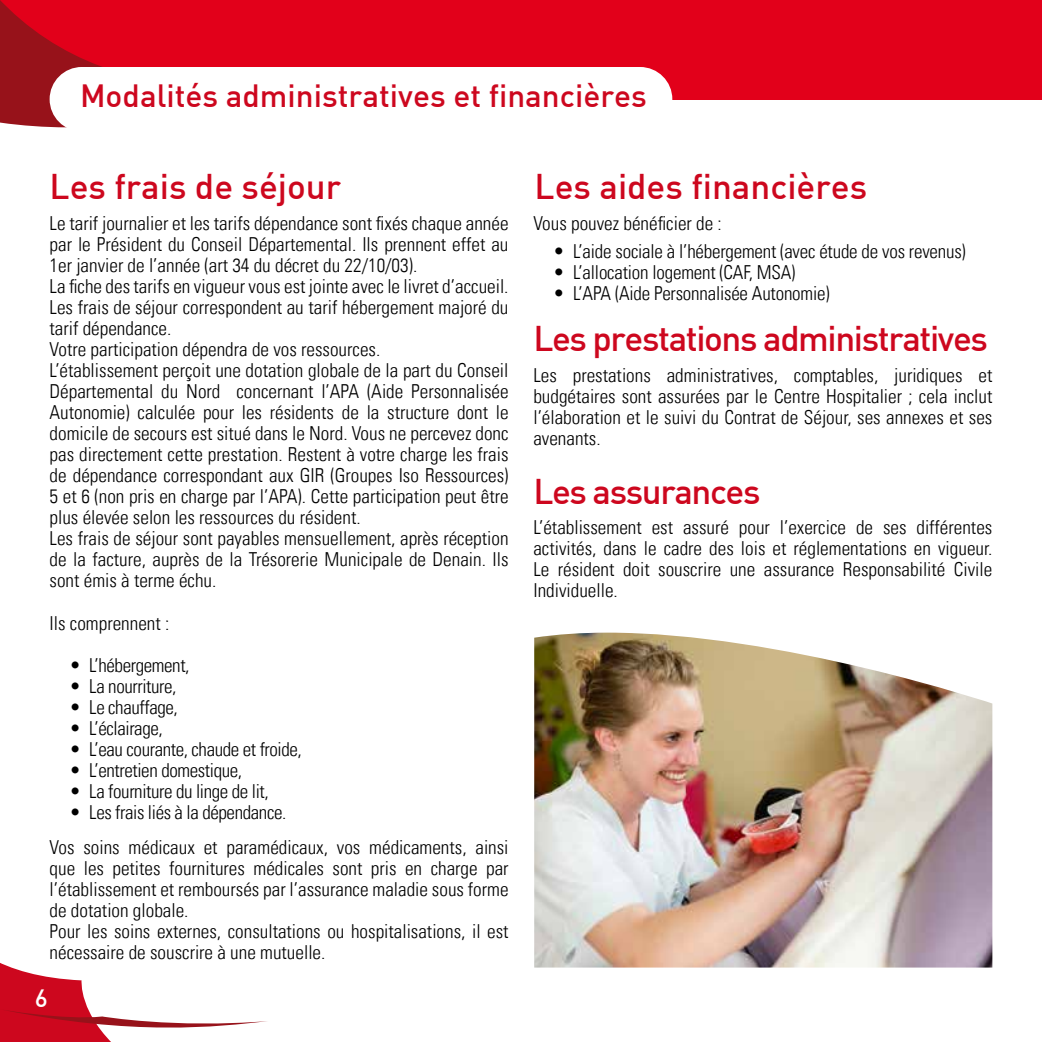
<style>
.page{position:relative;width:1042px;height:1042px;background:#fff}
.page>*{position:absolute;margin:0;border:0;box-sizing:border-box;transform-origin:0 0}
.t1{font:500 35px "DIN";letter-spacing:-.04em;color:#cd071e}
.t2{font:500 35px "DIN";color:#cd071e}
.t3{font:500 31.5px "DIN";color:#cd071e}
.t4{font:500 24.5px "DIN";color:#fff}
.t5{font:300 condensed 19.25px/21px "Univers LT";color:#000}
.t6{font:300 condensed 19.25px "Univers LT";letter-spacing:-.02em;color:#000}
</style>
<div class="page">
<div style="left:0;top:0;width:1042px;height:99px;background:#e2001a"></div>
<svg style="left:0;top:0;width:102px;height:128px;fill:#97121a"></svg>
<div style="left:81px;top:67px;width:558px;height:65px;background:#fff"></div>
<div style="left:50px;top:67px;width:64px;height:64px;background:#fff;border-radius:50%"></div>
<div style="left:608px;top:67px;width:64px;height:64px;background:#fff;border-radius:50%"></div>
<svg style="left:0;top:963px;width:111px;height:79px;fill:#cd071e"></svg>
<svg style="left:1px;top:1009px;width:266px;height:27px"></svg>
<img style="left:534px;top:632px;width:458px;height:335px">
<h2 class="t3" style="left:80px;top:75px;width:568px">Modalités administratives et financières</h2>
<h1 class="t2" style="left:50px;top:164px;width:293px">Les frais de séjour</h1>
<p class="t5" style="left:50px;top:212px;width:460px">Le tarif journalier et les tarifs dépendance sont fixés chaque année par le Président du Conseil Départemental. Ils prennent effet au 1er janvier de l’année (art 34 du décret du 22/10/03).<br>La fiche des tarifs en vigueur vous est jointe avec le livret d’accueil.<br>Les frais de séjour correspondent au tarif hébergement majoré du tarif dépendance.<br>Votre participation dépendra de vos ressources.<br>L’établissement perçoit une dotation globale de la part du Conseil Départemental du Nord concernant l’APA (Aide Personnalisée Autonomie) calculée pour les résidents de la structure dont le domicile de secours est situé dans le Nord. Vous ne percevez donc pas directement cette prestation. Restent à votre charge les frais de dépendance correspondant aux GIR (Groupes Iso Ressources)<br>5 et 6 (non pris en charge par l’APA). Cette participation peut être plus élevée selon les ressources du résident.<br>Les frais de séjour sont payables mensuellement, après réception de la facture, auprès de la Trésorerie Municipale de Denain. Ils sont émis à terme échu.</p>
<p class="t5" style="left:50px;top:613px;width:121px">Ils comprennent :</p>
<p class="t6" style="left:69px;top:654px;width:122px">• L’hébergement,</p>
<p class="t6" style="left:69px;top:675px;width:108px">• La nourriture,</p>
<p class="t6" style="left:69px;top:696px;width:110px">• Le chauffage,</p>
<p class="t6" style="left:69px;top:717px;width:95px">• L’éclairage,</p>
<p class="t6" style="left:69px;top:738px;width:234px">• L’eau courante, chaude et froide,</p>
<p class="t6" style="left:69px;top:759px;width:174px">• L’entretien domestique,</p>
<p class="t6" style="left:69px;top:780px;width:201px">• La fourniture du linge de lit,</p>
<p class="t5" style="left:50px;top:795px;width:460px;line-height:35px;text-indent:20px">• Les frais liés à la dépendance.<br>Vos soins médicaux et paramédicaux, vos médicaments, ainsi</p>
<p class="t5" style="left:50px;top:858px;width:460px">que les petites fournitures médicales sont pris en charge par l’établissement et remboursés par l’assurance maladie sous forme de dotation globale.<br>Pour les soins externes, consultations ou hospitalisations, il est nécessaire de souscrire à une mutuelle.</p>
<p class="t4" style="left:35px;top:982px;width:15px">6</p>
<h1 class="t2" style="left:535px;top:164px;width:334px">Les aides financières</h1>
<p class="t5" style="left:533px;top:212px;width:190px">Vous pouvez bénéficier de :</p>
<p class="t5" style="left:553px;top:241px;width:414px">• L’aide sociale à l’hébergement (avec étude de vos revenus)</p>
<p class="t5" style="left:553px;top:262px;width:244px">• L’allocation logement (CAF, MSA)</p>
<p class="t5" style="left:553px;top:283px;width:278px">• L’APA (Aide Personnalisée Autonomie)</p>
<h1 class="t1" style="left:533px;top:316px;width:456px">Les prestations administratives</h1>
<p class="t5" style="left:533px;top:365px;width:460px;text-align:justify">Les prestations administratives, comptables, juridiques et budgétaires sont assurées par le Centre Hospitalier ; cela inclut l’élaboration et le suivi du Contrat de Séjour, ses annexes et ses avenants.</p>
<h1 class="t1" style="left:533px;top:468px;width:229px">Les assurances</h1>
<p class="t5" style="left:533px;top:517px;width:460px;text-align:justify">L’établissement est assuré pour l’exercice de ses différentes activités, dans le cadre des lois et réglementations en vigueur.<br>Le résident doit souscrire une assurance Responsabilité Civile Individuelle.</p>
</div>
